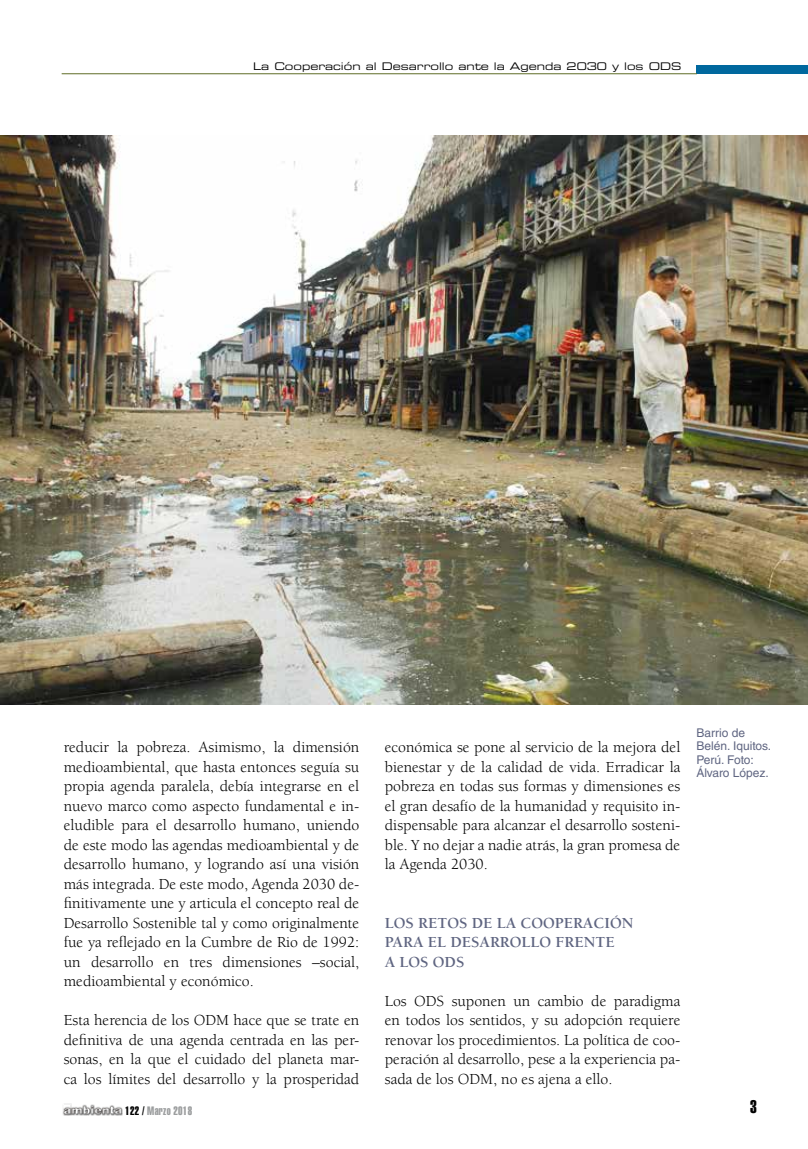
<style>
.page{position:relative;width:808px;height:1149px;background:#fff}
.page>*{position:absolute;margin:0;border:0;box-sizing:border-box;transform-origin:0 0}
.t1{font:18px "Helvetica LT Std Extra Comp";color:#000}
.t2{font:15.75px/19.5px "Berkeley Std";color:#000;text-align:justify}
.t3{font:700 15.75px/19.5px "Berkeley Std";color:#5f6581}
.t4{font:12px/13.5px "Helvetica LT Std";color:#5f6581}
.t5{font:12px "Helvetica LT Std Extra Comp";letter-spacing:.025em;color:#9c9e9f}
.t6{font:10.5px "Eurostile LT Std Ex 2";color:#000}
.s1{color:#000}
</style>
<div class="page">
<div style="left:696px;top:65px;width:112px;height:9px;background:#00689e"></div>
<hr style="left:62px;top:73px;width:635px;height:1px;background:#5f6d27">
<img style="left:62px;top:1103px;width:61px;height:13px">
<img style="left:0;top:135px;width:808px;height:569px">
<p class="t6" style="left:253px;top:59px;width:430px">La Cooperación al Desarrollo ante la Agenda 2030 y los ODS</p>
<p class="t2" style="left:64px;top:737px;width:297px">reducir la pobreza. Asimismo, la dimensión medioambiental, que hasta entonces seguía su propia agenda paralela, debía integrarse en el nuevo marco como aspecto fundamental e in&shy;eludible para el desarrollo humano, uniendo de este modo las agendas medioambiental y de desarrollo humano, y logrando así una visión más integrada. De este modo, Agenda 2030 de&shy;finitivamente une y articula el concepto real de Desarrollo Sostenible tal y como originalmente fue ya reflejado en la Cumbre de Rio de 1992: un desarrollo en tres dimensiones –social, medioambiental y económico.</p>
<p class="t2" style="left:64px;top:1010px;width:297px">Esta herencia de los ODM hace que se trate en definitiva de una agenda centrada en las per&shy;sonas, en la que el cuidado del planeta mar&shy;ca los límites del desarrollo y la prosperidad</p>
<p class="t2" style="left:385px;top:737px;width:297px">económica se pone al servicio de la mejora del bienestar y de la calidad de vida. Erradicar la pobreza en todas sus formas y dimensiones es el gran desafío de la humanidad y requisito in&shy;dispensable para alcanzar el desarrollo sosteni&shy;ble. Y no dejar a nadie atrás, la gran promesa de la Agenda 2030.</p>
<p class="t4" style="left:696px;top:725px;width:76px">Barrio de<br>Belén. Iquitos.<br>Perú. Foto:<br>Álvaro López.</p>
<p class="t3" style="left:385px;top:913px;width:250px">LOS RETOS DE LA COOPERACIÓN<br>PARA EL DESARROLLO FRENTE<br>A LOS ODS</p>
<p class="t2" style="left:385px;top:991px;width:297px">Los ODS suponen un cambio de paradigma en todos los sentidos, y su adopción requiere renovar los procedimientos. La política de coo&shy;peración al desarrollo, pese a la experiencia pa&shy;sada de los ODM, no es ajena a ello.</p>
<p class="t5" style="left:125px;top:1103px;width:68px"><span class="s1">122 /</span> Marzo 2018</p>
<p class="t1" style="left:750px;top:1095px;width:8px">3</p>
</div>
